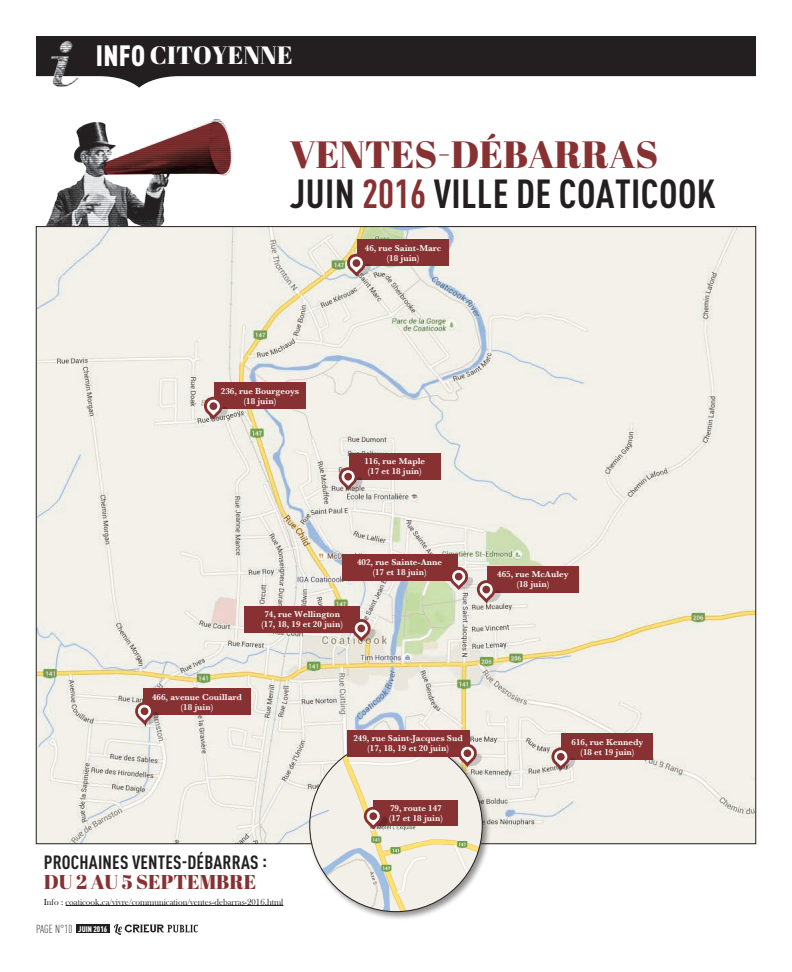
<style>
.page{position:relative;width:792px;height:972px;background:#fff}
.page>*{position:absolute;margin:0;border:0;box-sizing:border-box;transform-origin:0 0}
.t1{font:700 condensed 40px "DINOT";letter-spacing:.01em;color:#231f20}
.t2{font:38px "Abril Fatface";color:#883132}
.t3{font:900 condensed 29px "DINOT";color:#fff}
.t4{font:25px "Abril Fatface";color:#fff}
.t5{font:20px "Abril Fatface";color:#883132}
.t6{font:700 condensed 19px "DINOT";letter-spacing:.01em;color:#231f20}
.t7{font:300 condensed 11.5px "DINOT";color:#231f20}
.t8{font:600 9px/10px "Baskerville";color:#fff;text-align:center}
.t9{font:9px "Bask Old Face";color:#231f20}
.s1{font-family:"Abril Fatface";font-weight:400;font-stretch:normal;font-size:25px}
.s2{color:#883132}
.s3{font-weight:900;font-size:8px;color:#fff}
</style>
<div class="page">
<div style="left:76px;top:924px;width:34px;height:9px;background:#231f20"></div>
<svg style="left:114px;top:924px;width:84px;height:11px"></svg>
<svg style="left:36px;top:36px;width:720px;height:52px;fill:#231f20"></svg>
<img style="left:51px;top:41px;width:28px;height:47px">
<img style="left:46px;top:119px;width:187px;height:107px">
<svg style="left:103px;top:121px;width:129px;height:55px"></svg>
<img style="left:38px;top:228px;width:716px;height:614px">
<div style="left:214px;top:383px;width:92px;height:26px;background:#883132"></div>
<div style="left:357px;top:240px;width:92px;height:26px;background:#883132"></div>
<div style="left:349px;top:453px;width:92px;height:26px;background:#883132"></div>
<div style="left:342px;top:554px;width:116px;height:26px;background:#883132"></div>
<div style="left:244px;top:606px;width:116px;height:26px;background:#883132"></div>
<div style="left:143px;top:689px;width:108px;height:26px;background:#883132"></div>
<div style="left:562px;top:733px;width:91px;height:27px;background:#883132"></div>
<div style="left:487px;top:566px;width:92px;height:26px;background:#883132"></div>
<svg style="left:204px;top:397px;width:25px;height:22px"></svg>
<svg style="left:347px;top:254px;width:25px;height:22px"></svg>
<svg style="left:339px;top:467px;width:24px;height:23px"></svg>
<svg style="left:352px;top:619px;width:25px;height:23px"></svg>
<svg style="left:135px;top:702px;width:25px;height:23px"></svg>
<svg style="left:551px;top:747px;width:25px;height:23px"></svg>
<svg style="left:449px;top:567px;width:53px;height:36px"></svg>
<div style="left:307px;top:737px;width:184px;height:184px;background:#231f20;opacity:.5"></div>
<img style="left:310px;top:739px;width:172px;height:173px;border-radius:86px">
<div style="left:374px;top:800px;width:84px;height:25px;background:#883132"></div>
<svg style="left:364px;top:807px;width:25px;height:22px"></svg>
<div style="left:347px;top:730px;width:122px;height:26px;background:#883132"></div>
<svg style="left:458px;top:744px;width:25px;height:23px"></svg>
<hr style="left:65px;top:905px;width:218px;height:1px;background:#231f20">
<h3 class="t3" style="left:96px;top:38px;width:71px">INFO <span class="s1">CITO</span></h3>
<h3 class="t4" style="left:212px;top:38px;width:33px">YENNE</h3>
<h2 class="t2" style="left:290px;top:128px;width:370px">VENTES-DÉBARRAS</h2>
<h1 class="t1" style="left:290px;top:170px;width:427px">JUIN <span class="s2">2016</span> VILLE DE COATICOOK</h1>
<p class="t8" style="left:365px;top:243px;width:78px">46, rue Saint-Marc (18 juin)</p>
<p class="t8" style="left:221px;top:386px;width:80px">236, rue Bourgeoys (18 juin)</p>
<p class="t8" style="left:364px;top:456px;width:62px">116, rue Maple (17 et 18 juin)</p>
<p class="t8" style="left:262px;top:609px;width:83px">74, rue Wellington (17, 18, 19 et 20 juin)</p>
<p class="t8" style="left:357px;top:557px;width:87px">402, rue Sainte-Anne (17 et 18 juin)</p>
<p class="t8" style="left:152px;top:692px;width:91px">466, avenue Couillard (18 juin)</p>
<h3 class="t6" style="left:44px;top:851px;width:225px">PROCHAINES VENTES-DÉBARRAS :</h3>
<h3 class="t5" style="left:44px;top:868px;width:214px">DU 2 AU 5 SEPTEMBRE</h3>
<p class="t9" style="left:44px;top:897px;width:241px">Info : coaticook.ca/vivre/communication/ventes-debarras-2016.html</p>
<p class="t7" style="left:36px;top:922px;width:73px">PAGE N°10 <span class="s3">JUiN 2016</span></p>
<p class="t8" style="left:353px;top:733px;width:111px">249, rue Saint-Jacques Sud (17, 18, 19 et 20 juin)</p>
<p class="t8" style="left:389px;top:803px;width:55px;text-align:left">79, route 147 (17 et 18 juin)</p>
<p class="t8" style="left:497px;top:569px;width:73px">465, rue McAuley (18 juin)</p>
<p class="t8" style="left:572px;top:737px;width:73px">616, rue Kennedy (18 et 19 juin)</p>
</div>
